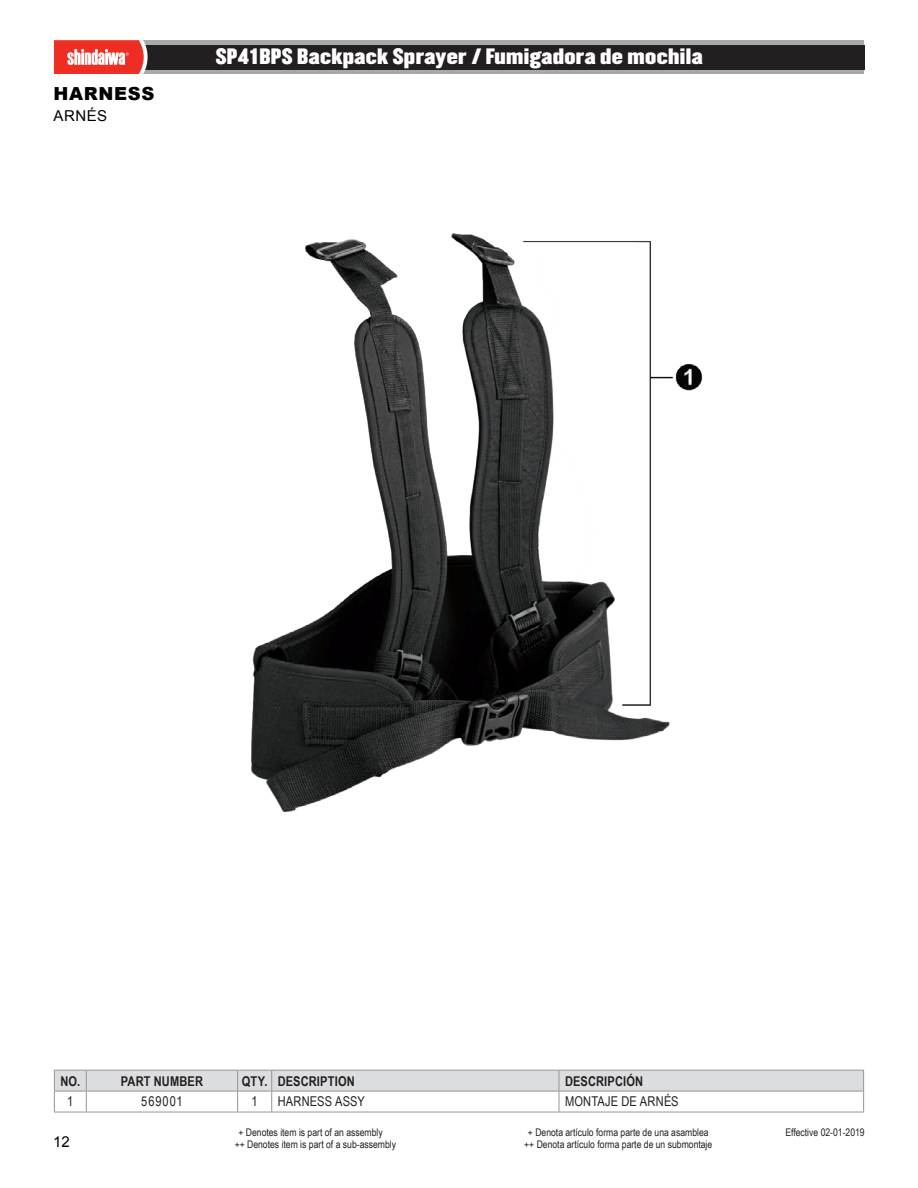
<style>
.page{position:relative;width:918px;height:1188px;background:#fff}
.page>*{position:absolute;margin:0;border:0;box-sizing:border-box;transform-origin:0 0}
.t1{font:19.5px "Champion HTF Middleweight";letter-spacing:.02em;color:#fff}
.t2{font:900 18px "Arial";letter-spacing:.035em;color:#000}
.t3{font:15px "Arial";letter-spacing:.035em;color:#000}
.t4{font:700 13.5px "Arial Narrow";letter-spacing:.01em;color:#231f20}
.t5{font:13.5px "Arial Narrow";letter-spacing:.015em;color:#231f20}
.t6{font:10.5px "Arial Narrow";color:#231f20}
</style>
<div class="page">
<div style="left:143px;top:41px;width:721px;height:33px;background:#a8a9ad"></div>
<div style="left:145px;top:45px;width:719px;height:24px;background:#231f20"></div>
<svg style="left:54px;top:40px;width:94px;height:34px"></svg>
<hr style="left:54px;top:1112px;width:32px;height:1px;background:#939598">
<hr style="left:86px;top:1112px;width:152px;height:1px;background:#939598">
<hr style="left:238px;top:1112px;width:34px;height:1px;background:#939598">
<hr style="left:272px;top:1112px;width:287px;height:1px;background:#939598">
<hr style="left:559px;top:1112px;width:305px;height:1px;background:#939598">
<svg style="left:54px;top:1070px;width:810px;height:42px"></svg>
<img style="left:251px;top:233px;width:452px;height:580px">
<h2 class="t2" style="left:54px;top:80px;width:102px">HARNESS</h2>
<h3 class="t3" style="left:54px;top:105px;width:55px">ARNÉS</h3>
<h1 class="t1" style="left:216px;top:44px;width:488px">SP41BPS Backpack Sprayer / Fumigadora de mochila</h1>
<p class="t4" style="left:60px;top:1071px;width:21px">NO.</p>
<p class="t4" style="left:121px;top:1071px;width:84px">PART NUMBER</p>
<p class="t4" style="left:242px;top:1071px;width:115px">QTY. DESCRIPTION</p>
<p class="t4" style="left:565px;top:1071px;width:80px">DESCRIPCIÓN</p>
<p class="t5" style="left:67px;top:1092px;width:8px">1</p>
<p class="t5" style="left:141px;top:1092px;width:43px">569001</p>
<p class="t5" style="left:252px;top:1092px;width:8px">1</p>
<p class="t5" style="left:278px;top:1092px;width:89px">HARNESS ASSY</p>
<p class="t5" style="left:565px;top:1092px;width:115px">MONTAJE DE ARNÉS</p>
<h3 class="t3" style="left:53px;top:1132px;width:18px">12</h3>
<p class="t6" style="left:238px;top:1124px;width:146px">+ Denotes item is part of an assembly</p>
<p class="t6" style="left:528px;top:1124px;width:182px">+ Denota artículo forma parte de una asamblea</p>
<p class="t6" style="left:235px;top:1136px;width:163px">++ Denotes item is part of a sub-assembly</p>
<p class="t6" style="left:524px;top:1136px;width:190px">++ Denota artículo forma parte de un submontaje</p>
<p class="t6" style="left:785px;top:1124px;width:81px">Effective 02-01-2019</p>
</div>
